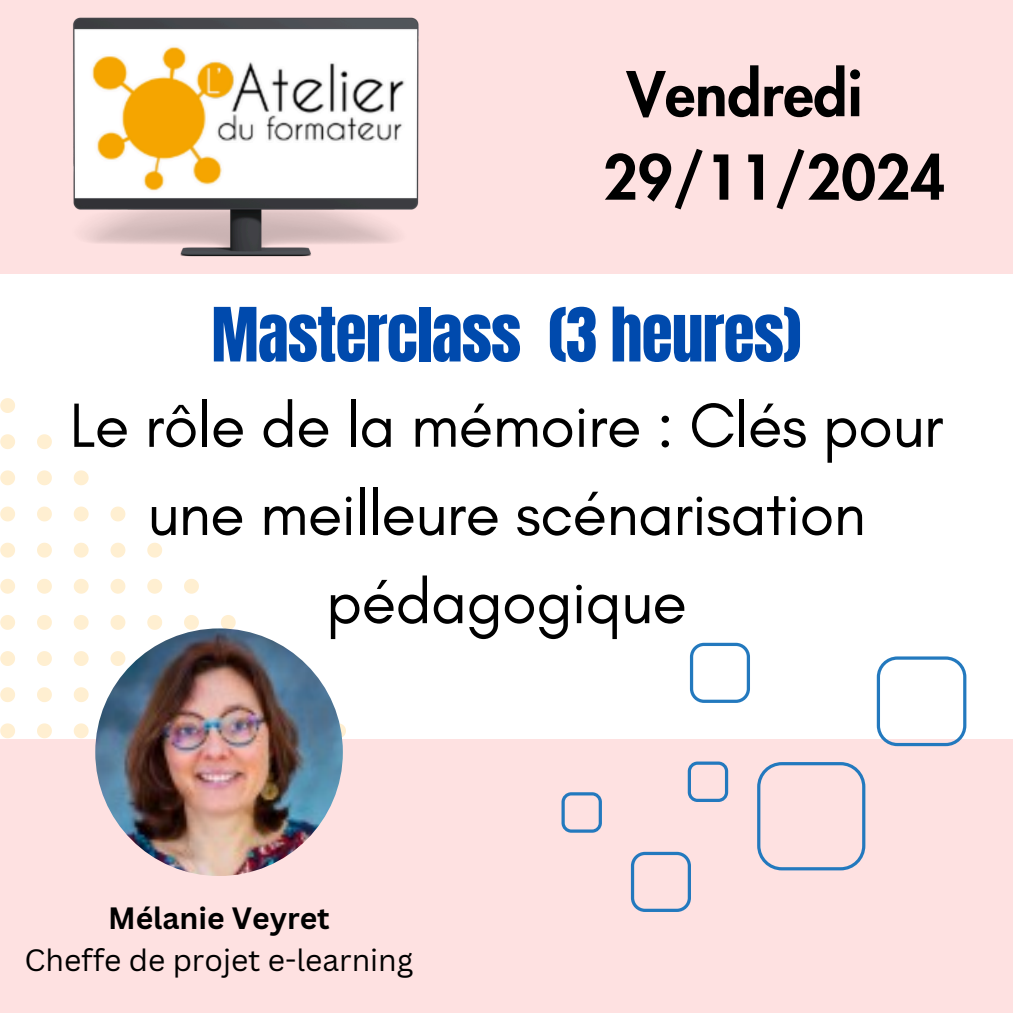
<style>
.page{position:relative;width:1013px;height:1013px;background:#fff}
.page>*{position:absolute;margin:0;border:0;box-sizing:border-box;transform-origin:0 0}
.t1{font:63.5px/87.2px "Glacial Indifference";letter-spacing:-.015em;color:#000;text-align:center}
.t2{font:800 60px/83.5px "Futura LT Pro";color:#000}
.t3{font:30px "Canva Sans";color:#000}
.t4{font:700 30px "Canva Sans";color:#000}
.s1{font-family:"Anton";color:#004aad}
</style>
<div class="page">
<div style="left:0;top:739px;width:1012px;height:273px;background:#fee1e1"></div>
<svg style="left:0;top:398px;width:15px;height:15px"></svg>
<svg style="left:0;top:434px;width:15px;height:15px"></svg>
<svg style="left:37px;top:434px;width:15px;height:15px"></svg>
<svg style="left:0;top:470px;width:15px;height:15px"></svg>
<svg style="left:37px;top:470px;width:15px;height:15px"></svg>
<svg style="left:74px;top:470px;width:15px;height:15px"></svg>
<svg style="left:0;top:506px;width:15px;height:15px"></svg>
<svg style="left:37px;top:506px;width:15px;height:15px"></svg>
<svg style="left:74px;top:506px;width:15px;height:15px"></svg>
<svg style="left:110px;top:506px;width:15px;height:15px"></svg>
<svg style="left:0;top:542px;width:15px;height:15px"></svg>
<svg style="left:37px;top:542px;width:15px;height:15px"></svg>
<svg style="left:74px;top:542px;width:15px;height:15px"></svg>
<svg style="left:110px;top:542px;width:15px;height:15px"></svg>
<svg style="left:147px;top:542px;width:15px;height:15px"></svg>
<svg style="left:0;top:579px;width:15px;height:14px"></svg>
<svg style="left:37px;top:579px;width:15px;height:14px"></svg>
<svg style="left:74px;top:579px;width:15px;height:14px"></svg>
<svg style="left:110px;top:579px;width:15px;height:14px"></svg>
<svg style="left:147px;top:579px;width:15px;height:14px"></svg>
<svg style="left:184px;top:579px;width:15px;height:14px"></svg>
<svg style="left:0;top:615px;width:15px;height:15px"></svg>
<svg style="left:37px;top:615px;width:15px;height:15px"></svg>
<svg style="left:74px;top:615px;width:15px;height:15px"></svg>
<svg style="left:110px;top:615px;width:15px;height:15px"></svg>
<svg style="left:147px;top:615px;width:15px;height:15px"></svg>
<svg style="left:184px;top:615px;width:15px;height:15px"></svg>
<svg style="left:221px;top:615px;width:15px;height:14px"></svg>
<svg style="left:0;top:651px;width:15px;height:15px"></svg>
<svg style="left:37px;top:651px;width:15px;height:15px"></svg>
<svg style="left:74px;top:651px;width:15px;height:15px"></svg>
<svg style="left:110px;top:651px;width:15px;height:15px"></svg>
<svg style="left:0;top:687px;width:15px;height:15px"></svg>
<svg style="left:37px;top:687px;width:15px;height:15px"></svg>
<svg style="left:74px;top:687px;width:15px;height:15px"></svg>
<svg style="left:0;top:723px;width:15px;height:15px"></svg>
<svg style="left:37px;top:723px;width:15px;height:15px"></svg>
<svg style="left:74px;top:723px;width:15px;height:15px"></svg>
<svg style="left:340px;top:723px;width:6px;height:14px"></svg>
<div style="left:0;top:0;width:1012px;height:274px;background:#fee1e1"></div>
<img style="left:95px;top:628px;width:248px;height:248px;border-radius:50%">
<svg style="left:690px;top:642px;width:60px;height:61px"></svg>
<svg style="left:757px;top:762px;width:108px;height:108px"></svg>
<svg style="left:876px;top:656px;width:90px;height:90px"></svg>
<svg style="left:687px;top:761px;width:41px;height:41px"></svg>
<svg style="left:631px;top:851px;width:60px;height:61px"></svg>
<svg style="left:561px;top:792px;width:41px;height:40px"></svg>
<img style="left:73px;top:18px;width:346px;height:238px">
<h2 class="t2" style="left:603px;top:55px;width:344px;text-indent:24px">Vendredi<br>29/11/2024</h2>
<p class="t1" style="left:70px;top:295px;width:875px"><span class="s1">Masterclass (3 heures)<br></span>Le rôle de la mémoire : Clés pour une meilleure scénarisation pédagogique</p>
<p class="t4" style="left:108px;top:897px;width:223px">Mélanie Veyret</p>
<p class="t3" style="left:24px;top:938px;width:390px">Cheffe de projet e-learning</p>
</div>
